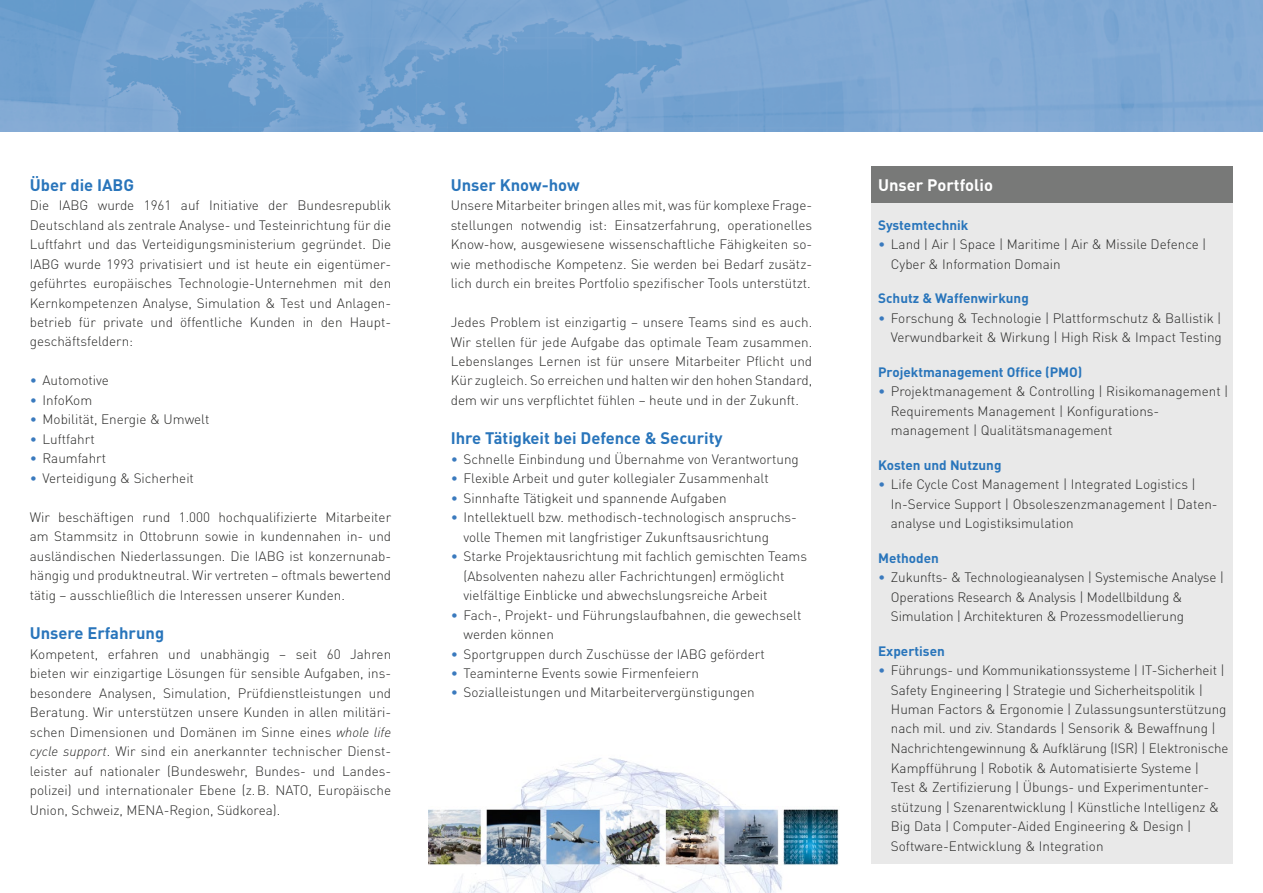
<style>
.page{position:relative;width:1263px;height:893px;background:#fff}
.page>*{position:absolute;margin:0;border:0;box-sizing:border-box;transform-origin:0 0}
.t1{font:700 16.5px "DINOT";color:#2975bb}
.t2{font:700 16.5px "DINOT";color:#fff}
.t3{font:300 13.5px/19.5px "DINOT";color:#282827}
.t4{font:700 13.5px "DINOT";color:#2975bb}
.s1{color:#3a7abe}
.s2{font-style:italic}
</style>
<div class="page">
<img style="left:453px;top:758px;width:329px;height:135px">
<img style="left:428px;top:807px;width:411px;height:58px">
<div style="left:872px;top:167px;width:361px;height:696px;background:#e9e9e9"></div>
<div style="left:872px;top:167px;width:361px;height:36px;background:#787978"></div>
<img style="left:0;top:0;width:1263px;height:132px">
<p class="t1" style="left:30px;top:174px;width:106px">Über die IABG</p>
<p class="t3" style="left:30px;top:195px;width:363px;text-align:justify">Die IABG wurde 1961 auf Initiative der Bundesrepublik Deutschland als zentrale Analyse- und Testeinrichtung für die Luftfahrt und das Verteidigungsministerium gegründet. Die IABG wurde 1993 privatisiert und ist heute ein eigen tümer&shy;geführtes europäisches Technologie-Unternehmen mit den Kernkompetenzen Analyse, Simulation &amp; Test und Anlagen&shy;betrieb für private und öffentliche Kunden in den Haupt&shy;geschäftsfeldern:</p>
<p class="t3" style="left:30px;top:371px;width:81px"><span class="s1">•</span> Automotive</p>
<p class="t3" style="left:30px;top:390px;width:64px"><span class="s1">•</span> InfoKom</p>
<p class="t3" style="left:30px;top:410px;width:181px"><span class="s1">•</span> Mobilität, Energie &amp; Umwelt</p>
<p class="t3" style="left:30px;top:429px;width:66px"><span class="s1">•</span> Luftfahrt</p>
<p class="t3" style="left:30px;top:449px;width:78px"><span class="s1">•</span> Raumfahrt</p>
<p class="t3" style="left:30px;top:468px;width:166px"><span class="s1">•</span> Verteidigung &amp; Sicherheit</p>
<p class="t3" style="left:30px;top:507px;width:363px;text-align:justify">Wir beschäftigen rund 1.000 hochqualifizierte Mitarbeiter am Stammsitz in Ottobrunn sowie in kundennahen in- und ausländischen Niederlassungen. Die IABG ist konzernunab&shy;hängig und produktneutral. Wir vertreten – oftmals bewertend tätig – ausschließlich die Interessen unserer Kunden.</p>
<p class="t1" style="left:30px;top:622px;width:136px">Unsere Erfahrung</p>
<p class="t3" style="left:30px;top:644px;width:363px;text-align:justify">Kompetent, erfahren und unabhängig – seit 60 Jahren bieten wir einzigartige Lösungen für sensible Aufgaben, ins&shy;besondere Analysen, Simulation, Prüfdienstleistungen und Beratung. Wir unterstützen unsere Kunden in allen militäri&shy;schen Dimensionen und Domänen im Sinne eines <span class="s2">whole life cycle support</span>. Wir sind ein anerkannter technischer Dienst&shy;leister auf nationaler (Bundeswehr, Bundes- und Landes&shy;polizei) und inter nationaler Ebene (z. B. NATO, Europäische Union, Schweiz, MENA-Region, Südkorea).</p>
<p class="t1" style="left:451px;top:174px;width:130px">Unser Know-how</p>
<p class="t3" style="left:451px;top:195px;width:363px;text-align:justify">Unsere Mitarbeiter bringen alles mit, was für komplexe Frage&shy;stellungen notwendig ist: Einsatzerfahrung, operationelles Know-how, ausgewiesene wissenschaftliche Fähigkeiten so&shy;wie methodische Kompetenz. Sie werden bei Bedarf zusätz&shy;lich durch ein breites Portfolio spezifischer Tools unterstützt.</p>
<p class="t3" style="left:451px;top:312px;width:363px;text-align:justify">Jedes Problem ist einzigartig – unsere Teams sind es auch.<br>Wir stellen für jede Aufgabe das optimale Team zusammen.<br>Lebenslanges Lernen ist für unsere Mitarbeiter Pflicht und Kür zugleich. So erreichen und halten wir den hohen Standard, dem wir uns verpflichtet fühlen – heute und in der Zukunft.</p>
<p class="t1" style="left:451px;top:427px;width:273px">Ihre Tätigkeit bei Defence &amp; Security</p>
<p class="t3" style="left:451px;top:449px;width:350px"><span class="s1">•</span> Schnelle Einbindung und Übernahme von Verantwortung</p>
<p class="t3" style="left:451px;top:468px;width:320px"><span class="s1">•</span> Flexible Arbeit und guter kollegialer Zusammenhalt</p>
<p class="t3" style="left:451px;top:488px;width:277px"><span class="s1">•</span> Sinnhafte Tätigkeit und spannende Aufgaben</p>
<p class="t3" style="left:463px;top:507px;width:335px;text-indent:-13px"><span class="s1">•</span> Intellektuell bzw. methodisch-technologisch anspruchs&shy;volle Themen mit langfristiger Zukunftsausrichtung</p>
<p class="t3" style="left:463px;top:546px;width:345px;text-indent:-13px"><span class="s1">•</span> Starke Projektausrichtung mit fachlich gemischten Teams (Absolventen nahezu aller Fachrichtungen) ermöglicht vielfältige Einblicke und abwechslungsreiche Arbeit</p>
<p class="t3" style="left:463px;top:605px;width:339px;text-indent:-13px"><span class="s1">•</span> Fach-, Projekt- und Führungslaufbahnen, die gewechselt werden können</p>
<p class="t3" style="left:451px;top:644px;width:315px"><span class="s1">•</span> Sportgruppen durch Zuschüsse der IABG gefördert</p>
<p class="t3" style="left:451px;top:663px;width:250px"><span class="s1">•</span> Teaminterne Events sowie Firmenfeiern</p>
<p class="t3" style="left:451px;top:683px;width:305px"><span class="s1">•</span> Sozialleistungen und Mitarbeitervergünstigungen</p>
<p class="t2" style="left:878px;top:174px;width:116px">Unser Portfolio</p>
<p class="t4" style="left:878px;top:216px;width:92px">Systemtechnik</p>
<p class="t3" style="left:891px;top:234px;width:317px;text-indent:-13px"><span class="s1">•</span> Land | Air | Space | Maritime | Air &amp; Missile Defence |<br>Cyber &amp; Information Domain</p>
<p class="t4" style="left:878px;top:289px;width:152px">Schutz &amp; Waffenwirkung</p>
<p class="t3" style="left:878px;top:308px;width:345px;text-align:right"><span class="s1">•</span> Forschung &amp; Technologie | Plattformschutz &amp; Ballistik |<br>Verwundbarkeit &amp; Wirkung | High Risk &amp; Impact Testing</p>
<p class="t4" style="left:878px;top:363px;width:206px">Projektmanagement Office (PMO)</p>
<p class="t3" style="left:891px;top:381px;width:339px;text-indent:-13px"><span class="s1">•</span> Projektmanagement &amp; Controlling | Risikomanage ment |<br>Requirements Management | Konfi gurations&shy;management | Qualitätsmanagement</p>
<p class="t4" style="left:878px;top:456px;width:125px">Kosten und Nutzung</p>
<p class="t3" style="left:891px;top:474px;width:328px;text-indent:-13px"><span class="s1">•</span> Life Cycle Cost Management | Integrated Logistics |<br>In-Service Support | Obsoleszenzmanagement | Daten&shy;analyse und Logistiksimulation</p>
<p class="t4" style="left:878px;top:549px;width:62px">Methoden</p>
<p class="t3" style="left:891px;top:567px;width:335px;text-indent:-13px"><span class="s1">•</span> Zukunfts- &amp; Technologieanalysen | Systemische Analyse |<br>Operations Research &amp; Analysis | Modellbildung &amp;<br>Simulation | Architekturen &amp; Prozessmodellierung</p>
<p class="t4" style="left:878px;top:642px;width:68px">Expertisen</p>
<p class="t3" style="left:891px;top:660px;width:339px;text-indent:-13px"><span class="s1">•</span> Führungs- und Kommunikationssysteme | IT-Sicherheit | Safety Engineering | Strategie und Sicherheitspolitik | Human Factors &amp; Ergonomie | Zulassungsunter stützung nach mil. und ziv. Standards | Sensorik &amp; Be waffnung | Nachrichtengewinnung &amp; Aufklärung (ISR) | Elektronische Kampfführung | Robotik &amp; Automatisierte Systeme |<br>Test &amp; Zertifizierung | Übungs- und Experiment unter&shy;stützung | Szenarentwicklung | Künstliche Intelligenz &amp; Big Data | Computer-Aided Engineering &amp; Design | Software-Entwicklung &amp; Integration</p>
</div>
